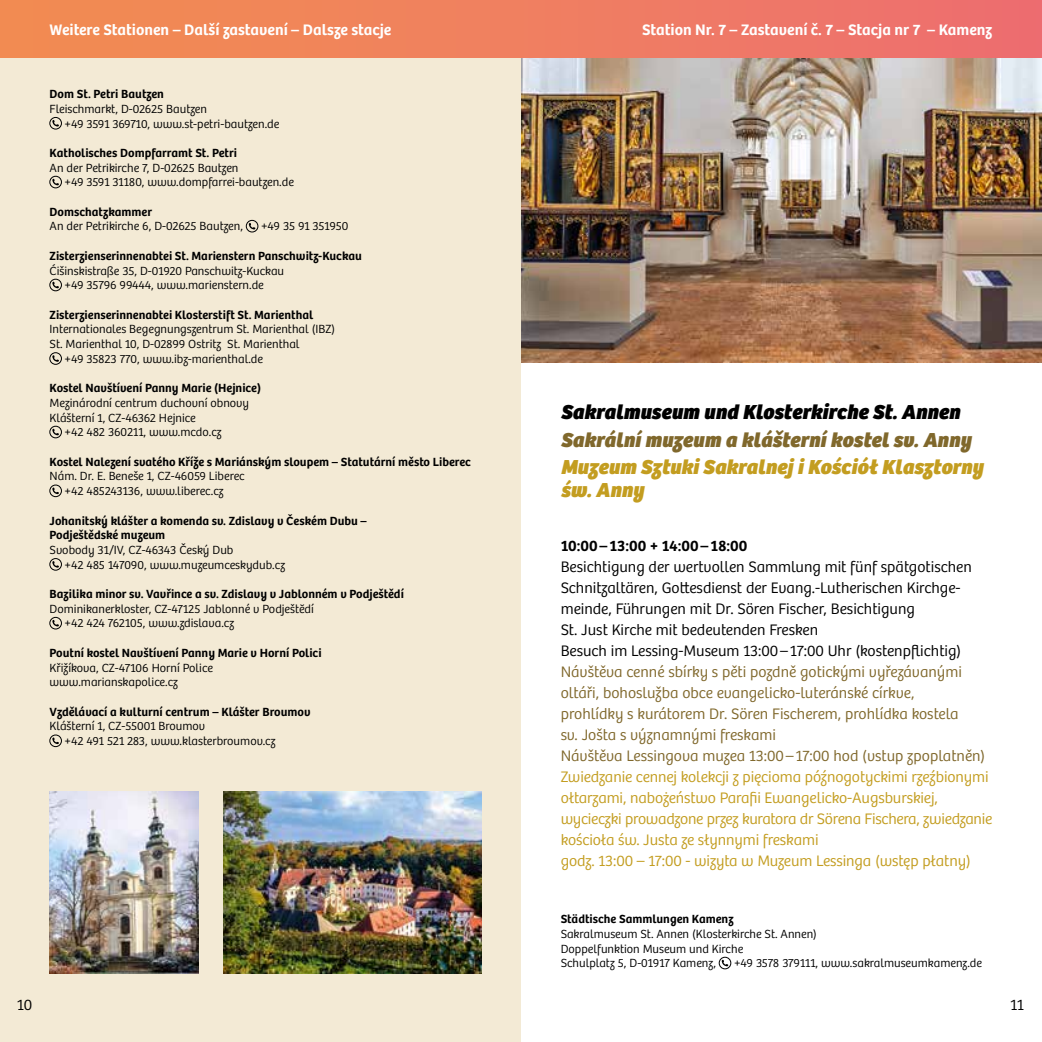
<style>
.page{position:relative;width:1042px;height:1042px;background:#fff}
.page>*{position:absolute;margin:0;border:0;box-sizing:border-box;transform-origin:0 0}
.t1{font:italic 800 21px/22.8px "Bree";color:#c39d20}
.t2{font:italic 800 21px "Bree";color:#80682c}
.t3{font:italic 800 21px "Bree";color:#000}
.t4{font:300 15.75px/21px "Bree";letter-spacing:-.005em;color:#c39d20}
.t5{font:300 15.75px/21px "Bree";color:#000}
.t6{font:300 15.75px/21px "Bree";color:#80682c}
.t7{font:600 15.75px "Bree";color:#fff}
.t8{font:600 15.75px "Bree";color:#000}
.t9{font:300 12.25px/14.7px "Bree";color:#000}
.t10{font:600 12.25px/14.7px "Bree";color:#000}
.t11{font:300 12.25px "Bree";letter-spacing:-.02em;color:#000}
</style>
<div class="page">
<div style="left:0;top:0;width:1042px;height:59px;background:linear-gradient(to right,#f28e50,#ed6e70)"></div>
<div style="left:0;top:59px;width:521px;height:983px;background:#f3ead5"></div>
<img style="left:521px;top:59px;width:521px;height:303px">
<svg style="left:722px;top:959px;width:6px;height:7px"></svg>
<div style="left:719px;top:957px;width:12px;height:12px;border:1px solid #000;border-radius:50%"></div>
<svg style="left:52px;top:120px;width:7px;height:7px"></svg>
<div style="left:50px;top:117px;width:12px;height:12px;border:1px solid #000;border-radius:50%"></div>
<svg style="left:52px;top:179px;width:7px;height:6px"></svg>
<div style="left:50px;top:176px;width:12px;height:12px;border:1px solid #000;border-radius:50%"></div>
<svg style="left:249px;top:223px;width:6px;height:6px"></svg>
<div style="left:246px;top:220px;width:12px;height:12px;border:1px solid #000;border-radius:50%"></div>
<svg style="left:52px;top:282px;width:7px;height:6px"></svg>
<div style="left:50px;top:279px;width:12px;height:12px;border:1px solid #000;border-radius:50%"></div>
<svg style="left:52px;top:355px;width:7px;height:7px"></svg>
<div style="left:50px;top:352px;width:12px;height:12px;border:1px solid #000;border-radius:50%"></div>
<svg style="left:52px;top:429px;width:7px;height:6px"></svg>
<div style="left:50px;top:426px;width:12px;height:12px;border:1px solid #000;border-radius:50%"></div>
<svg style="left:52px;top:487px;width:7px;height:7px"></svg>
<div style="left:50px;top:485px;width:12px;height:12px;border:1px solid #000;border-radius:50%"></div>
<svg style="left:52px;top:561px;width:7px;height:7px"></svg>
<div style="left:50px;top:558px;width:12px;height:12px;border:1px solid #000;border-radius:50%"></div>
<svg style="left:52px;top:620px;width:7px;height:6px"></svg>
<div style="left:50px;top:617px;width:12px;height:12px;border:1px solid #000;border-radius:50%"></div>
<svg style="left:52px;top:737px;width:7px;height:7px"></svg>
<div style="left:50px;top:735px;width:12px;height:12px;border:1px solid #000;border-radius:50%"></div>
<img style="left:50px;top:791px;width:148px;height:182px">
<img style="left:223px;top:791px;width:258px;height:182px">
<p class="t7" style="left:50px;top:21px;width:343px">Weitere Stationen – Další zastavení – Dalsze stacje</p>
<p class="t7" style="left:642px;top:21px;width:352px">Station Nr. 7 – Zastavení č. 7 – Stacja nr 7 – Kamenz</p>
<p class="t10" style="left:50px;top:87px;width:116px">Dom St. Petri Bautzen</p>
<p class="t9" style="left:65px;top:102px;width:216px;text-indent:-15px">Fleischmarkt, D-02625 Bautzen<br>+49 3591 369710, www.st-petri-bautzen.de</p>
<p class="t10" style="left:50px;top:146px;width:189px">Katholisches Dompfarramt St. Petri</p>
<p class="t9" style="left:65px;top:160px;width:231px;text-indent:-15px">An der Petrikirche 7, D-02625 Bautzen<br>+49 3591 31180, www.dompfarrei-bautzen.de</p>
<p class="t10" style="left:50px;top:204px;width:104px">Domschatzkammer</p>
<p class="t9" style="left:50px;top:219px;width:195px">An der Petrikirche 6, D-02625 Bautzen,</p>
<p class="t11" style="left:261px;top:219px;width:89px">+49 35 91 351950</p>
<p class="t10" style="left:50px;top:249px;width:314px">Zisterzienserinnenabtei St. Marienstern Panschwitz-Kuckau</p>
<p class="t9" style="left:50px;top:263px;width:236px;text-align:center">Ćišinskistraße 35, D-01920 Panschwitz-Kuckau +49 35796 99444, www.marienstern.de</p>
<p class="t10" style="left:50px;top:307px;width:265px">Zisterzienserinnenabtei Klosterstift St. Marienthal</p>
<p class="t9" style="left:50px;top:322px;width:287px">Internationales Begegnungszentrum St. Marienthal (IBZ)</p>
<p class="t9" style="left:50px;top:337px;width:251px">St. Marienthal 10, D-02899 Ostritz St. Marienthal</p>
<p class="t9" style="left:65px;top:352px;width:200px">+49 35823 770, www.ibz-marienthal.de</p>
<p class="t10" style="left:50px;top:381px;width:213px">Kostel Navštívení Panny Marie (Hejnice)</p>
<p class="t9" style="left:50px;top:396px;width:201px">Mezinárodní centrum duchovní obnovy</p>
<p class="t9" style="left:50px;top:410px;width:148px">Klášterní 1, CZ-46362 Hejnice</p>
<p class="t9" style="left:65px;top:425px;width:159px">+42 482 360211, www.mcdo.cz</p>
<p class="t10" style="left:50px;top:454px;width:423px">Kostel Nalezení svatého Kříže s Mariánským sloupem – Statutární město Liberec</p>
<p class="t9" style="left:50px;top:469px;width:197px;text-align:center">Nám. Dr. E. Beneše 1, CZ-46059 Liberec +42 485243136, www.liberec.cz</p>
<p class="t10" style="left:50px;top:513px;width:319px">Johanitský klášter a komenda sv. Zdislavy v Českém Dubu –<br>Podještědské muzeum</p>
<p class="t9" style="left:65px;top:543px;width:222px;text-indent:-15px">Svobody 31/IV, CZ-46343 Český Dub<br>+42 485 147090, www.muzeumceskydub.cz</p>
<p class="t10" style="left:50px;top:587px;width:356px">Bazilika minor sv. Vavřince a sv. Zdislavy v Jablonném v Podještědí</p>
<p class="t9" style="left:65px;top:601px;width:251px;text-indent:-15px">Dominikanerkloster, CZ-47125 Jablonné v Podještĕdí +42 424 762105, www.zdislava.cz</p>
<p class="t10" style="left:50px;top:645px;width:273px">Poutní kostel Navštívení Panny Marie v Horní Polici</p>
<p class="t9" style="left:50px;top:660px;width:165px">Křižíkova, CZ-47106 Horní Police www.marianskapolice.cz</p>
<p class="t10" style="left:50px;top:704px;width:262px">Vzdělávací a kulturní centrum – Klášter Broumov</p>
<p class="t9" style="left:65px;top:719px;width:212px;text-indent:-15px">Klášterní 1, CZ-55001 Broumov<br>+42 491 521 283, www.klasterbroumov.cz</p>
<p class="t5" style="left:17px;top:995px;width:17px">10</p>
<h1 class="t3" style="left:561px;top:399px;width:401px">Sakralmuseum und Klosterkirche St. Annen</h1>
<h1 class="t2" style="left:561px;top:427px;width:412px">Sakrální muzeum a klášterní kostel sv. Anny</h1>
<h1 class="t1" style="left:561px;top:456px;width:424px">Muzeum Sztuki Sakralnej i Kościół Klasztorny św. Anny</h1>
<p class="t8" style="left:561px;top:537px;width:188px">10:00–13:00 + 14:00–18:00</p>
<p class="t5" style="left:561px;top:557px;width:413px">Besichtigung der wertvollen Sammlung mit fünf spätgotischen Schnitzaltären, Gottesdienst der Evang.-Lutherischen Kirchge&shy;meinde, Führungen mit Dr. Sören Fischer, Besichtigung<br>St. Just Kirche mit bedeutenden Fresken<br>Besuch im Lessing-Museum 13:00– 17:00 Uhr (kostenpflichtig)</p>
<p class="t6" style="left:561px;top:662px;width:426px">Návštěva cenné sbírky s pěti pozdně gotickými vyřezávanými oltáři, bohoslužba obce evangelicko-luteránské církve,<br>prohlídky s kurátorem Dr. Sören Fischerem, prohlídka kostela<br>sv. Jošta s významnými freskami<br>Návštěva Lessingova muzea 13:00–17:00 hod (vstup zpoplatněn)</p>
<p class="t4" style="left:561px;top:767px;width:433px">Zwiedzanie cennej kolekcji z pięcioma późnogotyckimi rzeźbionymi ołtarzami, nabożeństwo Parafii Ewangelicko-Augsburskiej, wycieczki prowadzone przez kuratora dr Sörena Fischera, zwiedzanie kościoła św. Justa ze słynnymi freskami<br>godz. 13:00 – 17:00 - wizyta w Muzeum Lessinga (wstęp płatny)</p>
<p class="t10" style="left:561px;top:912px;width:174px">Städtische Sammlungen Kamenz</p>
<p class="t9" style="left:561px;top:927px;width:258px">Sakralmuseum St. Annen (Klosterkirche St. Annen)<br>Doppelfunktion Museum und Kirche<br>Schulplatz 5, D-01917 Kamenz,</p>
<p class="t9" style="left:734px;top:956px;width:250px">+49 3578 379111, www.sakralmuseumkamenz.de</p>
<p class="t5" style="left:1010px;top:995px;width:15px">11</p>
</div>
